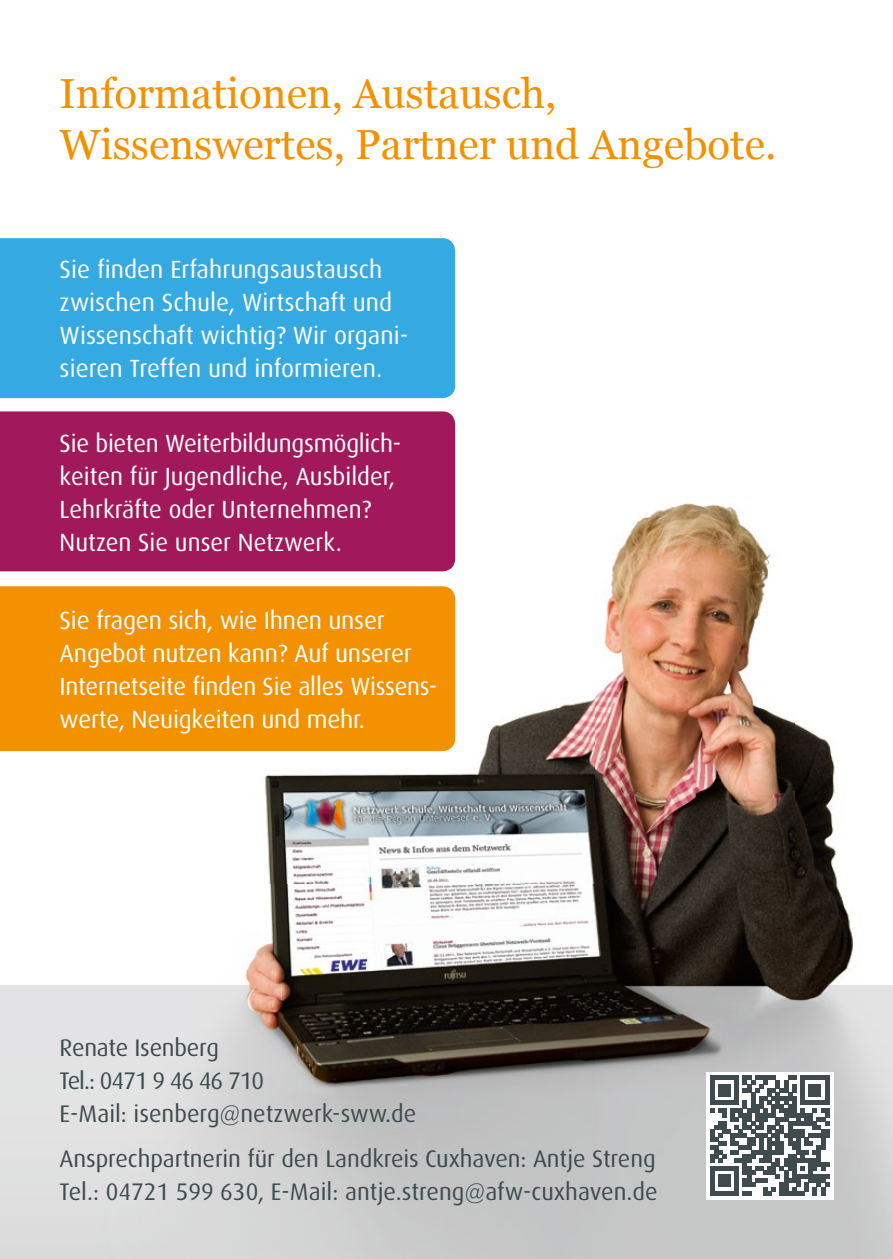
<style>
.page{position:relative;width:893px;height:1259px;background:#fff}
.page>*{position:absolute;margin:0;border:0;box-sizing:border-box;transform-origin:0 0}
.t1{font:42px/51px "Georgia";color:#f39100}
.t2{font:24.9px/33px "Dax";letter-spacing:-.005em;color:#fff}
.t3{font:24px/33px "Dax";letter-spacing:-.005em;color:#3f4b4d}
</style>
<div class="page">
<img style="left:0;top:479px;width:893px;height:780px">
<div style="left:0;top:586px;width:455px;height:165px;background:#f39100"></div>
<div style="left:0;top:411px;width:455px;height:160px;background:#a2195b"></div>
<div style="left:0;top:238px;width:455px;height:160px;background:#35a9e1"></div>
<svg style="left:706px;top:1071px;width:127px;height:128px"></svg>
<svg style="left:710px;top:1076px;width:119px;height:119px"></svg>
<h1 class="t1" style="left:60px;top:67px;width:718px">Informationen, Austausch,<br>Wissenswertes, Partner und Angebote.</h1>
<p class="t2" style="left:60px;top:253px;width:350px">Sie finden Erfahrungsaustausch zwischen Schule, Wirtschaft und Wissenschaft wichtig? Wir organi&shy;sieren Treffen und informieren.</p>
<p class="t2" style="left:60px;top:427px;width:343px">Sie bieten Weiterbildungsmöglich&shy;keiten für Jugendliche, Ausbilder,<br>Lehrkräfte oder Unternehmen?<br>Nutzen Sie unser Netzwerk.</p>
<p class="t2" style="left:60px;top:604px;width:379px">Sie fragen sich, wie Ihnen unser Angebot nutzen kann? Auf unserer Internetseite finden Sie alles Wissens&shy;werte, Neuigkeiten und mehr.</p>
<p class="t3" style="left:60px;top:1031px;width:358px">Renate Isenberg<br>Tel.: 0471 9 46 46 710<br>E-Mail: isenberg@netzwerk-sww.de</p>
<p class="t3" style="left:60px;top:1142px;width:600px">Ansprechpartnerin für den Landkreis Cuxhaven: Antje Streng<br>Tel.: 04721 599 630, E-Mail: antje.streng@afw-cuxhaven.de</p>
</div>
